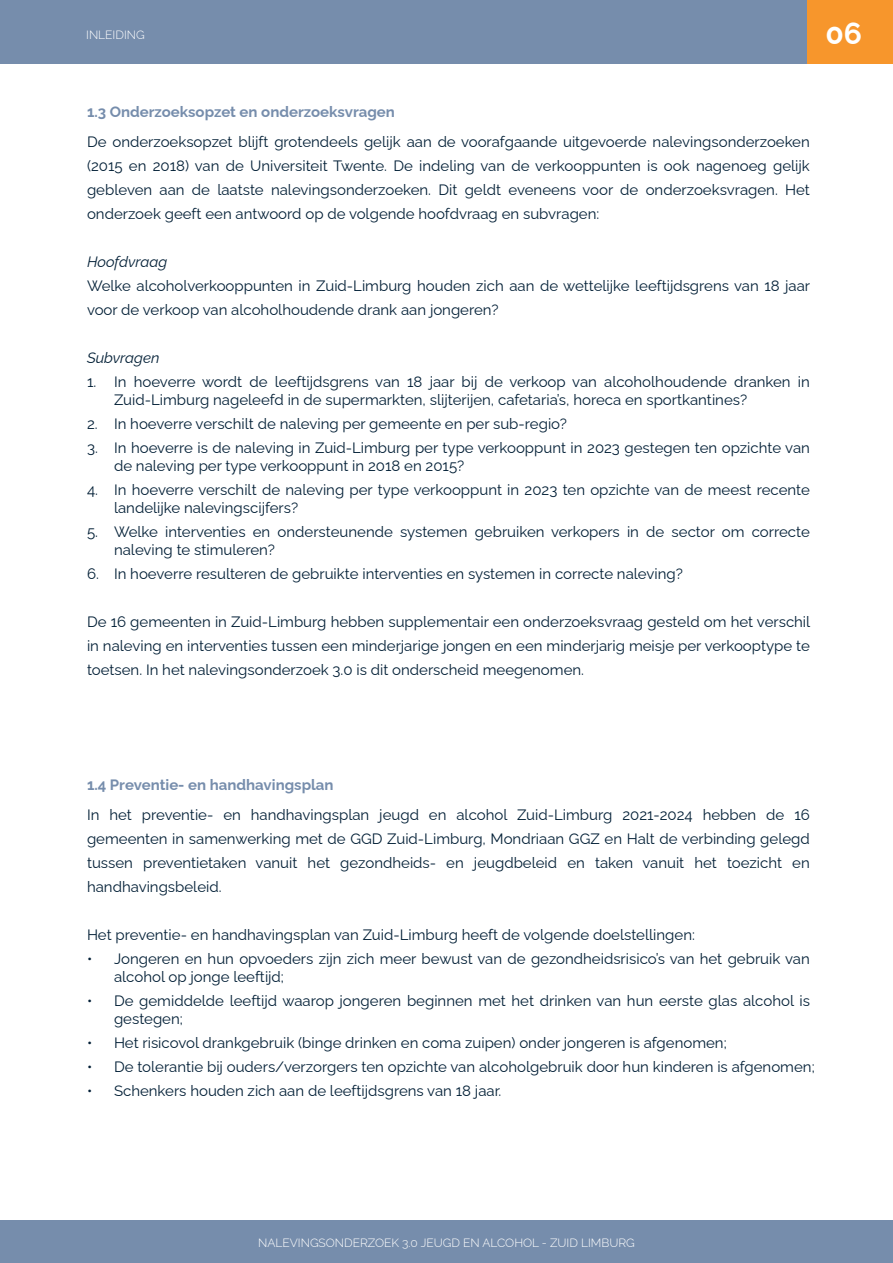
<style>
.page{position:relative;width:893px;height:1263px;background:#fff}
.page>*{position:absolute;margin:0;border:0;box-sizing:border-box;transform-origin:0 0}
.t1{font:700 30px "Raleway";color:#fff}
.t2{font:15px/24px "Raleway";color:#021f36}
.t3{font:700 15px "Raleway";color:#768dac}
.t4{font:italic 15px "Raleway";color:#021f36}
.t5{font:300 12px "Raleway";color:#fff}
</style>
<div class="page">
<div style="left:0;top:1220px;width:893px;height:43px;background:#768dac"></div>
<div style="left:0;top:0;width:808px;height:64px;background:#768dac"></div>
<div style="left:808px;top:0;width:85px;height:64px;background:#f7962c"></div>
<p class="t5" style="left:86px;top:25px;width:60px">INLEIDING</p>
<h1 class="t1" style="left:825px;top:9px;width:38px">06</h1>
<p class="t3" style="left:87px;top:100px;width:309px">1.3 Onderzoeksopzet en onderzoeksvragen</p>
<p class="t2" style="left:87px;top:128px;width:724px;text-align:justify">De onderzoeksopzet blijft grotendeels gelijk aan de voorafgaande uitgevoerde nalevingsonderzoeken (2015 en 2018) van de Universiteit Twente. De indeling van de verkooppunten is ook nagenoeg gelijk gebleven aan de laatste nalevingsonderzoeken. Dit geldt eveneens voor de onderzoeksvragen. Het onderzoek geeft een antwoord op de volgende hoofdvraag en subvragen:</p>
<p class="t4" style="left:87px;top:250px;width:82px">Hoofdvraag</p>
<p class="t2" style="left:87px;top:272px;width:725px">Welke alcoholverkooppunten in Zuid-Limburg houden zich aan de wettelijke leeftijdsgrens van 18 jaar voor de verkoop van alcoholhoudende drank aan jongeren?</p>
<p class="t4" style="left:87px;top:346px;width:74px">Subvragen</p>
<p class="t2" style="left:114px;top:371px;width:697px;line-height:18px;text-indent:-27px">1. In hoeverre wordt de leeftijdsgrens van 18 jaar bij de verkoop van alcoholhoudende dranken in<br>Zuid-Limburg nageleefd in de supermarkten, slijterijen, cafetaria’s, horeca en sportkantines?</p>
<p class="t2" style="left:87px;top:410px;width:481px">2. In hoeverre verschilt de naleving per gemeente en per sub-regio?</p>
<p class="t2" style="left:114px;top:437px;width:697px;line-height:18px;text-indent:-27px">3. In hoeverre is de naleving in Zuid-Limburg per type verkooppunt in 2023 gestegen ten opzichte van de naleving per type verkooppunt in 2018 en 2015?</p>
<p class="t2" style="left:114px;top:479px;width:697px;line-height:18px;text-indent:-27px">4. In hoeverre verschilt de naleving per type verkooppunt in 2023 ten opzichte van de meest recente landelijke nalevingscijfers?</p>
<p class="t2" style="left:114px;top:521px;width:697px;line-height:18px;text-indent:-27px">5. Welke interventies en ondersteunende systemen gebruiken verkopers in de sector om correcte naleving te stimuleren?</p>
<p class="t2" style="left:87px;top:560px;width:597px">6. In hoeverre resulteren de gebruikte interventies en systemen in correcte naleving?</p>
<p class="t2" style="left:87px;top:608px;width:725px;text-align:justify">De 16 gemeenten in Zuid-Limburg hebben supplementair een onderzoeksvraag gesteld om het verschil in naleving en interventies tussen een minderjarige jongen en een minderjarig meisje per verkooptype te toetsen. In het nalevingsonderzoek 3.0 is dit onderscheid meegenomen.</p>
<p class="t3" style="left:87px;top:773px;width:248px">1.4 Preventie- en handhavingsplan</p>
<p class="t2" style="left:87px;top:801px;width:724px;text-align:justify">In het preventie- en handhavingsplan jeugd en alcohol Zuid-Limburg 2021-2024 hebben de 16 gemeenten in samenwerking met de GGD Zuid-Limburg, Mondriaan GGZ en Halt de verbinding gelegd tussen preventietaken vanuit het gezondheids- en jeugdbeleid en taken vanuit het toezicht en handhavingsbeleid.</p>
<p class="t2" style="left:87px;top:921px;width:609px">Het preventie- en handhavingsplan van Zuid-Limburg heeft de volgende doelstellingen:</p>
<p class="t2" style="left:114px;top:948px;width:697px;line-height:18px;text-indent:-27px">• Jongeren en hun opvoeders zijn zich meer bewust van de gezondheidsrisico’s van het gebruik van alcohol op jonge leeftijd;</p>
<p class="t2" style="left:114px;top:990px;width:697px;line-height:18px;text-indent:-27px">• De gemiddelde leeftijd waarop jongeren beginnen met het drinken van hun eerste glas alcohol is gestegen;</p>
<p class="t2" style="left:87px;top:1029px;width:641px">• Het risicovol drankgebruik (binge drinken en coma zuipen) onder jongeren is afgenomen;</p>
<p class="t2" style="left:87px;top:1053px;width:729px">• De tolerantie bij ouders/verzorgers ten opzichte van alcoholgebruik door hun kinderen is afgenomen;</p>
<p class="t2" style="left:87px;top:1077px;width:416px">• Schenkers houden zich aan de leeftijdsgrens van 18 jaar.</p>
<p class="t5" style="left:258px;top:1233px;width:378px">NALEVINGSONDERZOEK 3.0 JEUGD EN ALCOHOL - ZUID LIMBURG</p>
</div>
